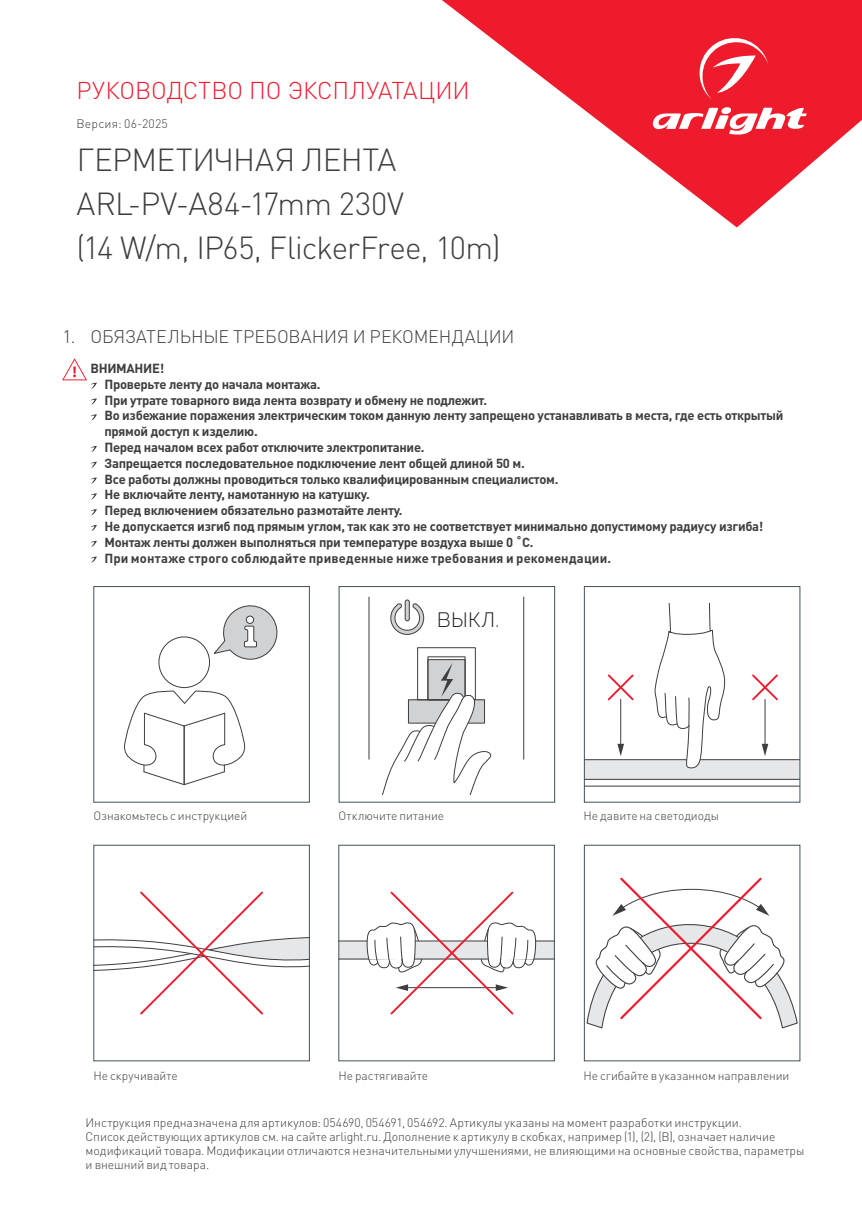
<style>
.page{position:relative;width:862px;height:1214px;background:#fff}
.page>*{position:absolute;margin:0;border:0;box-sizing:border-box;transform-origin:0 0}
.Body{font:300 31.6px "DIN Pro";letter-spacing:-.02em;color:#3e3e3f}
.Body-2{font:300 31.6px "DIN Pro";color:#3e3e3f}
.t1{font:300 24px "DIN Pro";letter-spacing:-.005em;color:#ee1b2d}
.t2{font:300 20.6px "Raleway";color:#231f20}
.t3{font:300 18px "DIN Pro";letter-spacing:-.005em;color:#3e3e3f}
.Body-3{font:700 13px/15.8px "DIN Pro";letter-spacing:-.02em;color:#3e3e3f}
.Body-4{font:700 13px/15.8px "DIN Pro";letter-spacing:.005em;color:#3e3e3f}
.Body-5{font:300 12.2px/14px "DIN Pro";letter-spacing:-.005em;color:#3e3e3f}
.Body-6{font:300 12.2px "DIN Pro";letter-spacing:.015em;color:#3e3e3f}
.Body-7{font:300 12px "DIN Pro";letter-spacing:-.005em;color:#3e3e3f}
</style>
<div class="page">
<svg style="left:442px;top:0;width:420px;height:227px;fill:#ee1b2d"></svg>
<svg style="left:650px;top:107px;width:157px;height:30px"></svg>
<svg style="left:694px;top:33px;width:74px;height:66px;background:#f04150"></svg>
<svg style="left:62px;top:358px;width:35px;height:30px"></svg>
<svg style="left:90px;top:398px;width:7px;height:6px"></svg>
<svg style="left:90px;top:414px;width:7px;height:6px"></svg>
<svg style="left:90px;top:446px;width:7px;height:6px"></svg>
<svg style="left:90px;top:461px;width:7px;height:7px"></svg>
<svg style="left:90px;top:477px;width:7px;height:6px"></svg>
<svg style="left:90px;top:493px;width:7px;height:6px"></svg>
<svg style="left:90px;top:509px;width:7px;height:6px"></svg>
<svg style="left:90px;top:525px;width:7px;height:6px"></svg>
<svg style="left:90px;top:540px;width:7px;height:7px"></svg>
<svg style="left:90px;top:556px;width:7px;height:6px"></svg>
<div style="left:158px;top:636px;width:52px;height:52px;border:1px solid #3e3e3f;border-radius:50%"></div>
<svg style="left:124px;top:690px;width:122px;height:95px"></svg>
<svg style="left:214px;top:605px;width:64px;height:55px"></svg>
<div style="left:246px;top:616px;width:8px;height:7px;background:#fff;border-radius:50%"></div>
<div style="left:246px;top:615px;width:8px;height:9px;border:1px solid #3e3e3f;border-radius:50%"></div>
<div style="left:94px;top:586px;width:216px;height:216px;border:1px solid #425159"></div>
<svg style="left:390px;top:602px;width:35px;height:33px"></svg>
<hr style="left:405px;top:600px;width:4px;height:20px;background:#d1d2d4;border-radius:2px">
<div style="left:405px;top:599px;width:5px;height:22px;border:1px solid #3e3e3f;border-radius:2px"></div>
<hr style="left:523px;top:597px;width:1px;height:162px;background:#3e3e3f">
<hr style="left:368px;top:597px;width:1px;height:162px;background:#3e3e3f">
<div style="left:428px;top:659px;width:37px;height:40px;background:#d1d2d4"></div>
<div style="left:427px;top:659px;width:38px;height:41px;border:1px solid #3e3e3f"></div>
<div style="left:417px;top:647px;width:59px;height:53px;border:1px solid #3e3e3f"></div>
<div style="left:427px;top:656px;width:38px;height:44px;border:1px solid #3e3e3f"></div>
<svg style="left:382px;top:662px;width:110px;height:132px"></svg>
<div style="left:339px;top:586px;width:216px;height:216px;border:1px solid #425159"></div>
<hr style="left:584px;top:785px;width:216px;height:1px;background:#3e3e3f">
<svg style="left:586px;top:604px;width:212px;height:176px"></svg>
<div style="left:584px;top:586px;width:216px;height:216px;border:1px solid #425159"></div>
<svg style="left:96px;top:891px;width:212px;height:124px"></svg>
<div style="left:94px;top:844px;width:216px;height:216px;border:1px solid #425159"></div>
<svg style="left:340px;top:891px;width:212px;height:124px"></svg>
<div style="left:338px;top:844px;width:216px;height:216px;border:1px solid #425159"></div>
<svg style="left:586px;top:877px;width:212px;height:152px"></svg>
<div style="left:584px;top:844px;width:216px;height:216px;border:1px solid #425159"></div>
<p class="t1" style="left:77px;top:73px;width:395px">РУКОВОДСТВО ПО ЭКСПЛУАТАЦИИ</p>
<p class="Body-6" style="left:77px;top:115px;width:93px">Версия: 06-2025</p>
<p class="Body" style="left:77px;top:138px;width:321px">ГЕРМЕТИЧНАЯ ЛЕНТА</p>
<p class="Body-2" style="left:77px;top:182px;width:329px">ARL-PV-А84-17mm 230V</p>
<p class="Body" style="left:77px;top:226px;width:426px">(14 W/m, IP65, FlickerFree, 10m)</p>
<p class="t3" style="left:62px;top:324px;width:454px">1. ОБЯЗАТЕЛЬНЫЕ ТРЕБОВАНИЯ И РЕКОМЕНДАЦИИ</p>
<p class="Body-3" style="left:90px;top:360px;width:75px">ВНИМАНИЕ!</p>
<p class="Body-3" style="left:104px;top:375px;width:218px">Проверьте ленту до начала монтажа.</p>
<p class="Body-3" style="left:104px;top:391px;width:384px">При утрате товарного вида лента возврату и обмену не подлежит.</p>
<p class="Body-3" style="left:104px;top:407px;width:681px">Во избежание поражения электрическим током данную ленту запрещено устанавливать в места, где есть открытый прямой доступ к изделию.</p>
<p class="Body-3" style="left:104px;top:439px;width:322px">Перед началом всех работ отключите электропитание.</p>
<p class="Body-3" style="left:104px;top:454px;width:455px">Запрещается последовательное подключение лент общей длиной 50 м.<br>Все работы должны проводиться только квалифицированным специалистом.<br>Не включайте ленту, намотанную на катушку.</p>
<p class="Body-3" style="left:104px;top:502px;width:300px">Перед включением обязательно размотайте ленту.</p>
<p class="Body-3" style="left:104px;top:518px;width:660px">Не допускается изгиб под прямым углом, так как это не соответствует минимально допустимому радиусу изгиба!</p>
<p class="Body-4" style="left:104px;top:533px;width:508px">Монтаж ленты должен выполняться при температуре воздуха выше 0 ˚С.<br>При монтаже строго соблюдайте приведенные ниже требования и рекомендации.</p>
<p class="Body-7" style="left:94px;top:807px;width:155px">Ознакомьтесь с инструкцией</p>
<p class="t2" style="left:437px;top:607px;width:64px">ВЫКЛ.</p>
<p class="Body-7" style="left:338px;top:807px;width:107px">Отключите питание</p>
<p class="Body-7" style="left:583px;top:807px;width:137px">Не давите на светодиоды</p>
<p class="Body-7" style="left:94px;top:1066px;width:86px">Не скручивайте</p>
<p class="Body-7" style="left:338px;top:1066px;width:91px">Не растягивайте</p>
<p class="Body-7" style="left:583px;top:1066px;width:207px">Не сгибайте в указанном направлении</p>
<p class="Body-5" style="left:86px;top:1115px;width:720px">Инструкция предназначена для артикулов: 054690, 054691, 054692. Артикулы указаны на момент разработки инструкции.<br>Список действующих артикулов см. на сайте arlight.ru. Дополнение к артикулу в скобках, например (1), (2), (B), означает наличие модификаций товара. Модификации отличаются незначительными улучшениями, не влияющими на основные свойства, параметры и внешний вид товара.</p>
</div>
